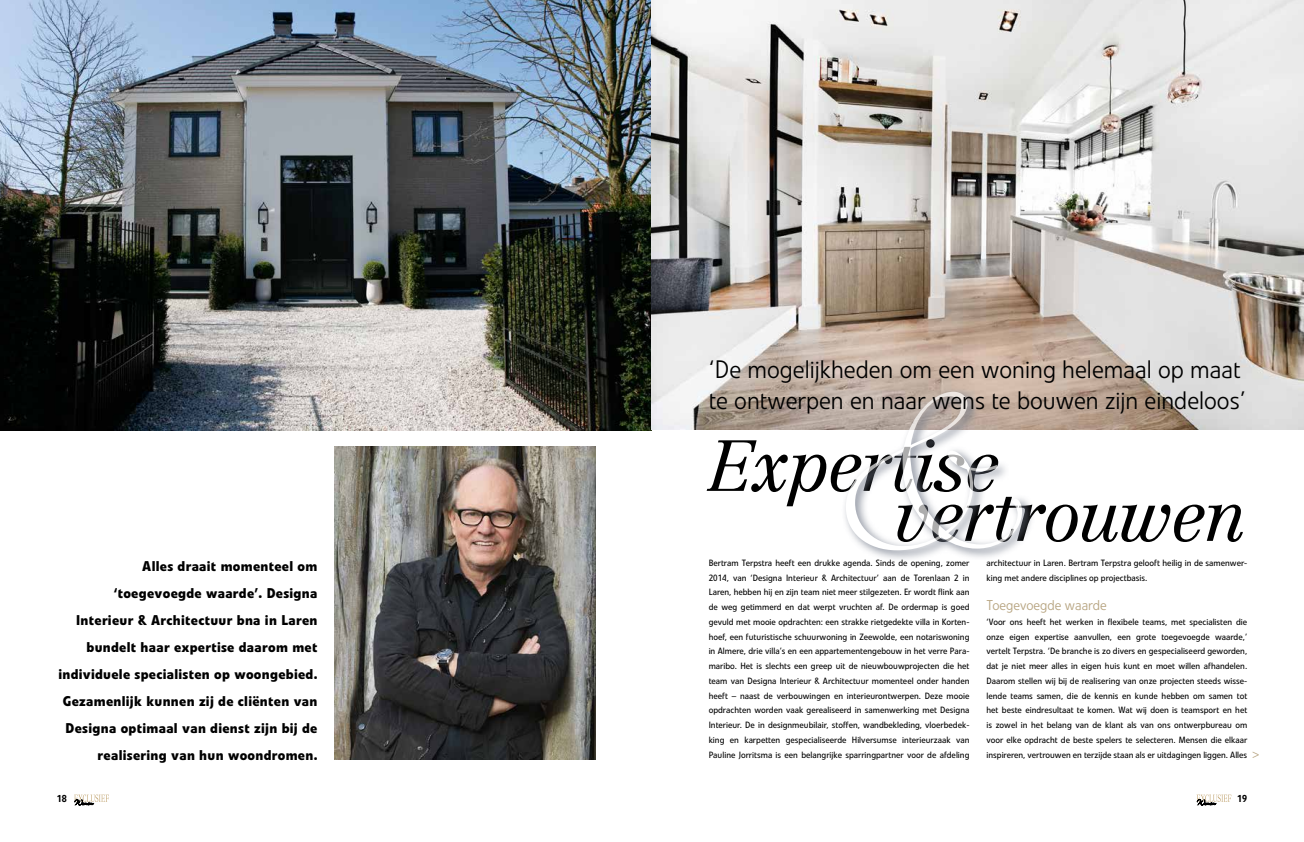
<style>
.page{position:relative;width:1304px;height:842px;background:#fff}
.page>*{position:absolute;margin:0;border:0;box-sizing:border-box;transform-origin:0 0}
.t1{font:281.6px "Bickley Script Plain";color:#fff}
.t2{font:italic 300 71px/50px "Centennial LT Std";letter-spacing:-.04em;color:#000}
.t3{font:300 25px/30.7px "Linotype Veto";color:#000}
.t4{font:700 14px/27px "Linotype Veto";letter-spacing:.02em;color:#000;text-align:right}
.t5{font:300 14px "Linotype Veto";color:#b6a37f}
.t6{font:500 10px "Linotype Veto";color:#000}
.t7{font:9px/14.7px "Linotype Veto";color:#000;text-align:justify}
.t8{font:9px "Linotype Veto";color:#b6a37f}
</style>
<div class="page">
<svg style="left:74px;top:794px;width:35px;height:11px"></svg>
<svg style="left:1197px;top:794px;width:34px;height:11px"></svg>
<img style="left:0;top:0;width:1304px;height:430px">
<img style="left:334px;top:447px;width:261px;height:313px">
<svg style="left:841px;top:387px;width:195px;height:173px"></svg>
<h3 class="t3" style="left:709px;top:354px;width:539px">‘De mogelijkheden om een woning helemaal op maat te ontwerpen en naar wens te bouwen zijn eindeloos’</h3>
<h1 class="t1" style="left:820px;top:278px;width:214px">&amp;</h1>
<h2 class="t2" style="left:893px;top:441px;width:355px;text-indent:-184px">Expertise vertrouwen</h2>
<p class="t4" style="left:58px;top:552px;width:261px">Alles draait momenteel om ‘toegevoegde waarde’. Designa Interieur &amp; Architectuur bna in Laren bundelt haar expertise daarom met individuele specialisten op woongebied.<br>Gezamenlijk kunnen zij de cliënten van Designa optimaal van dienst zijn bij de realisering van hun woondromen.</p>
<p class="t7" style="left:709px;top:555px;width:262px">Bertram Terpstra heeft een drukke agenda. Sinds de opening, zomer 2014, van ‘Designa Interieur &amp; Architectuur’ aan de Torenlaan 2 in Laren, hebben hij en zijn team niet meer stilgezeten. Er wordt flink aan de weg getimmerd en dat werpt vruchten af. De ordermap is goed gevuld met mooie opdrachten: een strakke rietgedekte villa in Korten&shy;hoef, een futuristische schuurwoning in Zeewolde, een notariswoning in Almere, drie villa’s en een appartementengebouw in het verre Para&shy;maribo. Het is slechts een greep uit de nieuwbouwprojecten die het team van Designa Interieur &amp; Architectuur momenteel onder handen heeft – naast de verbouwingen en interieurontwerpen. Deze mooie opdrachten worden vaak gerealiseerd in samenwerking met Designa Interieur. De in designmeubilair, stoffen, wandbekleding, vloerbedek&shy;king en karpetten gespecialiseerde Hilversumse interieurzaak van Pauline Jorritsma is een belangrijke sparringpartner voor de afdeling</p>
<p class="t7" style="left:986px;top:555px;width:262px">architectuur in Laren. Bertram Terpstra gelooft heilig in de samenwer&shy;king met andere disciplines op projectbasis.</p>
<h3 class="t5" style="left:986px;top:597px;width:122px">Toegevoegde waarde</h3>
<p class="t7" style="left:986px;top:614px;width:262px">‘Voor ons heeft het werken in flexibele teams, met specialisten die onze eigen expertise aanvullen, een grote toegevoegde waarde,’ vertelt Terpstra. ‘De branche is zo divers en gespecialiseerd geworden, dat je niet meer alles in eigen huis kunt en moet willen afhandelen.<br>Daarom stellen wij bij de realisering van onze projecten steeds wisse&shy;lende teams samen, die de kennis en kunde hebben om samen tot het beste eindresultaat te komen. Wat wij doen is teamsport en het is zowel in het belang van de klant als van ons ontwerpbureau om voor elke opdracht de beste spelers te selecteren. Mensen die elkaar inspireren, vertrouwen en terzijde staan als er uitdagingen liggen. Alles</p>
<p class="t8" style="left:1253px;top:749px;width:8px">&gt;</p>
<p class="t6" style="left:57px;top:792px;width:11px">18</p>
<p class="t6" style="left:1237px;top:792px;width:11px">19</p>
</div>
